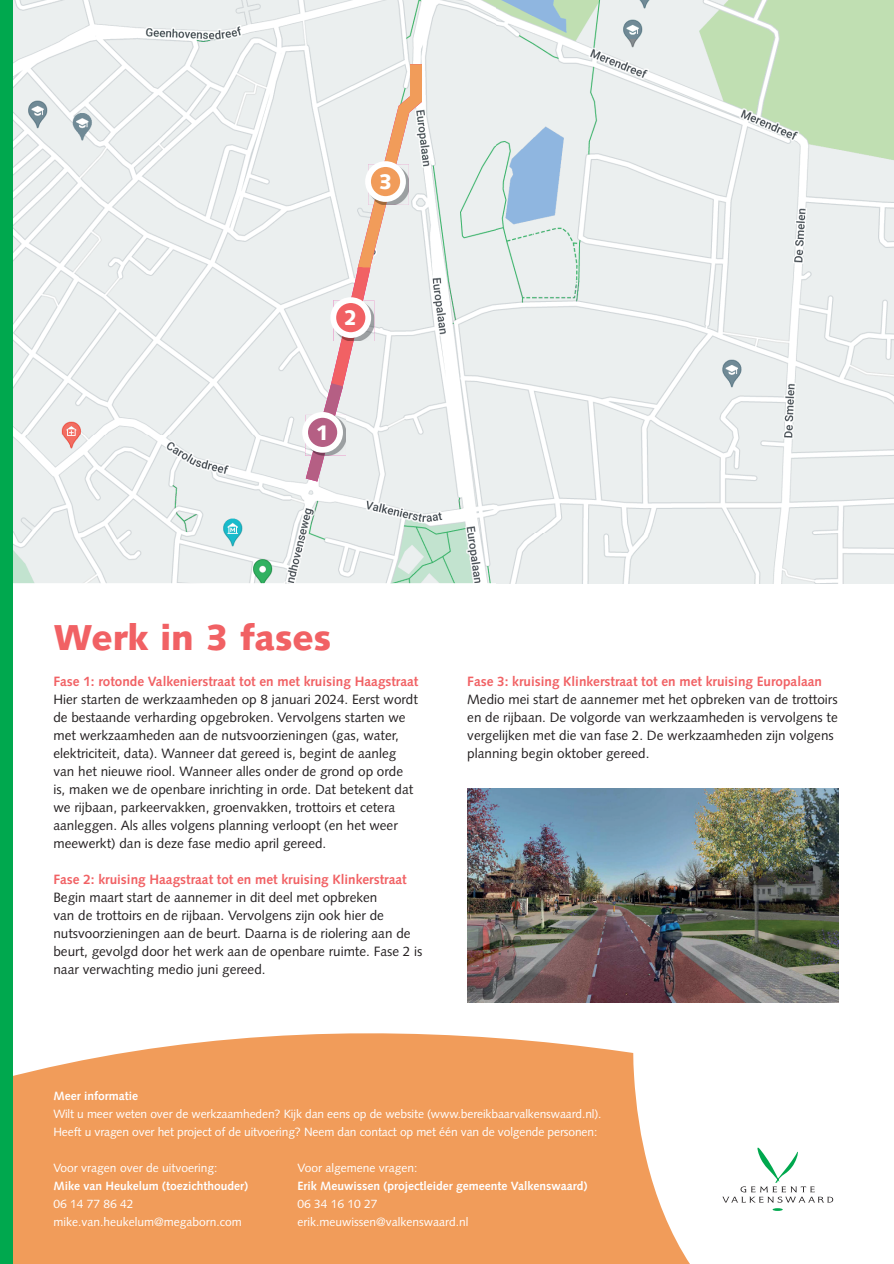
<style>
.page{position:relative;width:894px;height:1264px;background:#fff}
.page>*{position:absolute;margin:0;border:0;box-sizing:border-box;transform-origin:0 0}
.t1{font:900 36px "Syntax LT Std";color:#f16164}
.t2{font:900 21px "Syntax LT Std";color:#fff}
.t3{font:13.5px/18px "Syntax LT Std";color:#231f20}
.t4{font:700 13.5px "Syntax LT Std";color:#f16164}
.t5{font:12px/18px "Syntax LT Std";letter-spacing:-.01em;color:#fff}
.t6{font:700 12px "Syntax LT Std";color:#fff}
</style>
<div class="page">
<svg style="left:13px;top:857px;width:826px;height:407px;fill:#f19c5a"></svg>
<img style="left:13px;top:0;width:881px;height:583px">
<div style="left:0;top:0;width:13px;height:1264px;background:#00a84e"></div>
<svg style="left:632px;top:1019px;width:207px;height:245px"></svg>
<svg style="left:722px;top:1148px;width:111px;height:63px"></svg>
<svg style="left:306px;top:64px;width:116px;height:418px;background:#eae3e1"></svg>
<img style="left:368px;top:164px;width:41px;height:41px">
<img style="left:374px;top:199px;width:22px;height:6px">
<div style="left:368px;top:164px;width:35px;height:35px;background:#f19c5a;border-radius:50%"></div>
<div style="left:365px;top:161px;width:41px;height:41px;border:6px solid #fff;border-radius:50%"></div>
<img style="left:305px;top:415px;width:41px;height:41px">
<img style="left:312px;top:415px;width:23px;height:41px">
<div style="left:305px;top:415px;width:35px;height:35px;background:#b55f84;border-radius:50%"></div>
<div style="left:302px;top:412px;width:41px;height:41px;border:6px solid #fff;border-radius:50%"></div>
<img style="left:467px;top:789px;width:371px;height:213px">
<h2 class="t2" style="left:379px;top:170px;width:15px">3</h2>
<h2 class="t2" style="left:344px;top:306px;width:15px">2</h2>
<h2 class="t2" style="left:316px;top:420px;width:15px">1</h2>
<h1 class="t1" style="left:53px;top:616px;width:279px">Werk in 3 fases</h1>
<p class="t4" style="left:53px;top:674px;width:366px">Fase 1: rotonde Valkenierstraat tot en met kruising Haagstraat</p>
<p class="t3" style="left:53px;top:690px;width:366px">Hier starten de werkzaamheden op 8 januari 2024. Eerst wordt de bestaande verharding opgebroken. Vervolgens starten we met werkzaamheden aan de nutsvoorzieningen (gas, water, elektriciteit, data). Wanneer dat gereed is, begint de aanleg van het nieuwe riool. Wanneer alles onder de grond op orde is, maken we de openbare inrichting in orde. Dat betekent dat we rijbaan, parkeervakken, groenvakken, trottoirs et cetera aanleggen. Als alles volgens planning verloopt (en het weer meewerkt) dan is deze fase medio april gereed.</p>
<p class="t4" style="left:53px;top:872px;width:355px">Fase 2: kruising Haagstraat tot en met kruising Klinkerstraat</p>
<p class="t3" style="left:53px;top:888px;width:370px">Begin maart start de aannemer in dit deel met opbreken<br>van de trottoirs en de rijbaan. Vervolgens zijn ook hier de nutsvoorzieningen aan de beurt. Daarna is de riolering aan de beurt, gevolgd door het werk aan de openbare ruimte. Fase 2 is naar verwachting medio juni gereed.</p>
<p class="t4" style="left:467px;top:674px;width:356px">Fase 3: kruising Klinkerstraat tot en met kruising Europalaan</p>
<p class="t3" style="left:467px;top:690px;width:372px">Medio mei start de aannemer met het opbreken van de trottoirs en de rijbaan. De volgorde van werkzaamheden is vervolgens te vergelijken met die van fase 2. De werkzaamheden zijn volgens planning begin oktober gereed.</p>
<p class="t6" style="left:53px;top:1089px;width:86px">Meer informatie</p>
<p class="t5" style="left:53px;top:1105px;width:550px">Wilt u meer weten over de werkzaamheden? Kijk dan eens op de website (www.bereikbaarvalkenswaard.nl).<br>Heeft u vragen over het project of de uitvoering? Neem dan contact op met één van de volgende personen:</p>
<p class="t5" style="left:53px;top:1159px;width:165px">Voor vragen over de uitvoering:</p>
<p class="t6" style="left:53px;top:1179px;width:196px">Mike van Heukelum (toezichthouder)</p>
<p class="t5" style="left:53px;top:1195px;width:190px">06 14 77 86 42 mike.van.heukelum@megaborn.com</p>
<p class="t5" style="left:297px;top:1159px;width:121px">Voor algemene vragen:</p>
<p class="t6" style="left:297px;top:1179px;width:291px">Erik Meuwissen (projectleider gemeente Valkenswaard)</p>
<p class="t5" style="left:297px;top:1195px;width:172px">06 34 16 10 27 erik.meuwissen@valkenswaard.nl</p>
</div>
